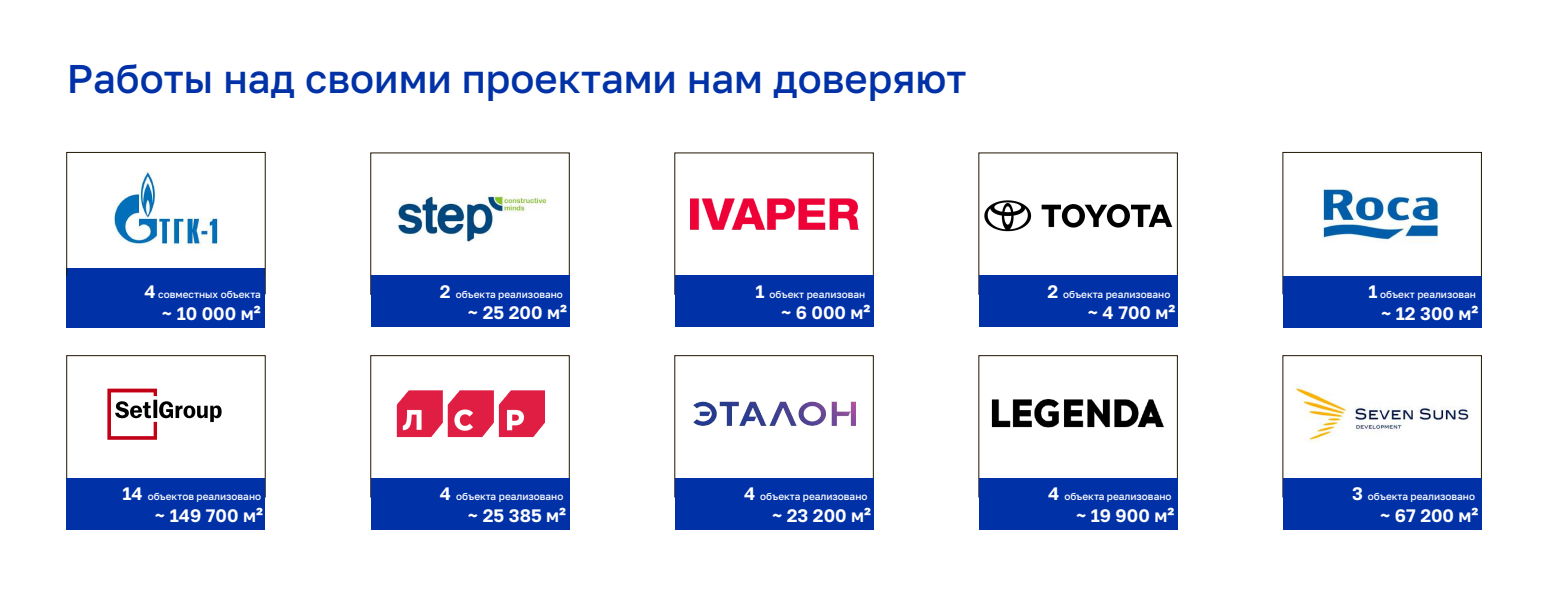
<style>
.page{position:relative;width:1560px;height:596px;background:#fff}
.page>*{position:absolute;margin:0;border:0;box-sizing:border-box;transform-origin:0 0}
.t1{font:500 40px "Golos Text";color:#0031a7}
.t2{font:600 18px "Golos Text";color:#fff}
.t3{font:500 10px "Golos Text";color:#fff}
.s1{font-weight:600;font-size:18px}
</style>
<div class="page">
<div style="left:67px;top:268px;width:198px;height:29px;background:#0031a7"></div>
<img style="left:113px;top:171px;width:106px;height:77px">
<div style="left:67px;top:152px;width:198px;height:142px;border:1px solid #201600"></div>
<div style="left:67px;top:276px;width:198px;height:51px;background:#0031a7"></div>
<div style="left:67px;top:355px;width:198px;height:142px;border:1px solid #201600"></div>
<img style="left:107px;top:388px;width:115px;height:52px">
<div style="left:67px;top:478px;width:198px;height:51px;background:#0031a7"></div>
<div style="left:1282px;top:355px;width:199px;height:142px;border:1px solid #201600"></div>
<img style="left:1296px;top:385px;width:173px;height:57px">
<div style="left:1282px;top:478px;width:199px;height:51px;background:#0031a7"></div>
<div style="left:370px;top:355px;width:199px;height:142px;border:1px solid #201600"></div>
<img style="left:396px;top:390px;width:149px;height:48px">
<div style="left:371px;top:478px;width:198px;height:51px;background:#0031a7"></div>
<div style="left:674px;top:355px;width:199px;height:142px;border:1px solid #201600"></div>
<img style="left:693px;top:401px;width:162px;height:25px">
<div style="left:674px;top:478px;width:199px;height:51px;background:#0031a7"></div>
<div style="left:978px;top:355px;width:199px;height:142px;border:1px solid #201600"></div>
<img style="left:991px;top:399px;width:173px;height:29px">
<div style="left:978px;top:478px;width:199px;height:51px;background:#0031a7"></div>
<div style="left:1282px;top:152px;width:199px;height:142px;border:1px solid #201600"></div>
<div style="left:1282px;top:276px;width:199px;height:51px;background:#0031a7"></div>
<img style="left:1322px;top:188px;width:117px;height:54px">
<div style="left:978px;top:275px;width:199px;height:52px;background:#0031a7"></div>
<img style="left:984px;top:200px;width:189px;height:32px">
<div style="left:371px;top:275px;width:198px;height:52px;background:#0031a7"></div>
<img style="left:398px;top:193px;width:149px;height:49px">
<div style="left:674px;top:275px;width:199px;height:52px;background:#0031a7"></div>
<img style="left:690px;top:198px;width:168px;height:32px">
<h1 class="t1" style="left:67px;top:54px;width:901px">Работы над своими проектами нам доверяют</h1>
<p class="t3" style="left:144px;top:288px;width:118px"><span class="s1">4</span> совместных объекта</p>
<h2 class="t2" style="left:162px;top:302px;width:100px">~ 10 000 м²</h2>
<p class="t3" style="left:440px;top:288px;width:124px"><span class="s1">2</span> объекта реализовано</p>
<h2 class="t2" style="left:468px;top:302px;width:100px">~ 25 200 м²</h2>
<p class="t3" style="left:755px;top:288px;width:111px"><span class="s1">1</span> объект реализован</p>
<h2 class="t2" style="left:781px;top:302px;width:91px">~ 6 000 м²</h2>
<p class="t3" style="left:1047px;top:288px;width:124px"><span class="s1">2</span> объекта реализовано</p>
<h2 class="t2" style="left:1087px;top:302px;width:89px">~ 4 700 м²</h2>
<p class="t3" style="left:1368px;top:288px;width:109px"><span class="s1">1</span> объект реализован</p>
<h2 class="t2" style="left:1380px;top:302px;width:99px">~ 12 300 м²</h2>
<p class="t3" style="left:122px;top:490px;width:140px"><span class="s1">14</span> объектов реализовано</p>
<h2 class="t2" style="left:155px;top:504px;width:109px">~ 149 700 м²</h2>
<p class="t3" style="left:440px;top:490px;width:125px"><span class="s1">4</span> объекта реализовано</p>
<h2 class="t2" style="left:468px;top:504px;width:100px">~ 25 385 м²</h2>
<p class="t3" style="left:744px;top:490px;width:125px"><span class="s1">4</span> объекта реализовано</p>
<h2 class="t2" style="left:772px;top:504px;width:100px">~ 23 200 м²</h2>
<p class="t3" style="left:1047px;top:490px;width:125px"><span class="s1">4</span> объекта реализовано</p>
<h2 class="t2" style="left:1075px;top:504px;width:100px">~ 19 900 м²</h2>
<p class="t3" style="left:1351px;top:490px;width:124px"><span class="s1">3</span> объекта реализовано</p>
<h2 class="t2" style="left:1379px;top:504px;width:100px">~ 67 200 м²</h2>
</div>
